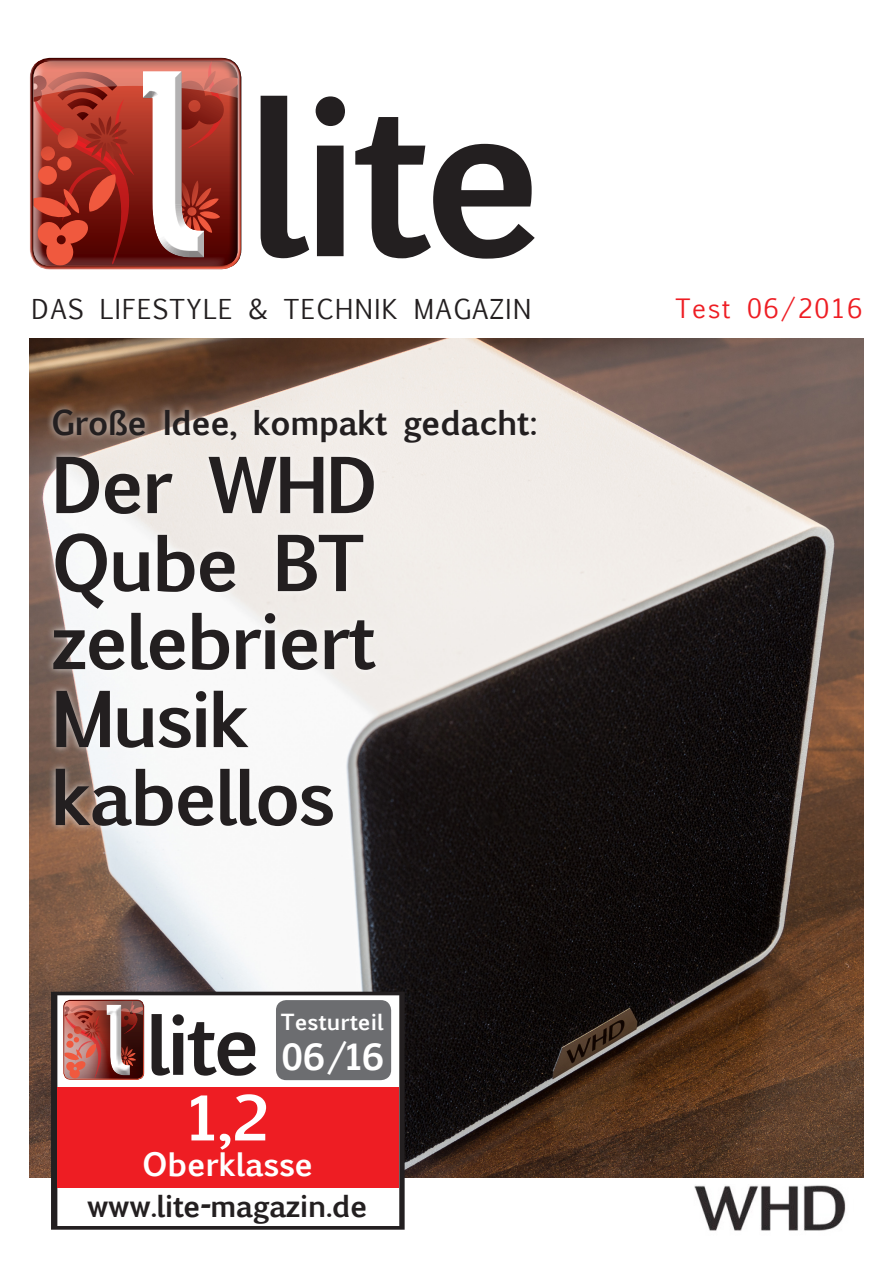
<style>
.page{position:relative;width:893px;height:1263px;background:#fff}
.page>*{position:absolute;margin:0;border:0;box-sizing:border-box;transform-origin:0 0}
.t1{font:700 209.7px "Euphemia UCAS";color:#231f20}
.t2{font:700 79.35px "Euphemia UCAS";color:#231f20}
.t3{font:700 73.5px/78px "Euphemia UCAS";letter-spacing:-.04em;color:#231f20}
.t4{font:700 58.8px "Euphemia UCAS";color:#fff;scale:1.06 1}
.t5{font:700 34.5px "Euphemia UCAS";color:#fff}
.t6{font:700 32.85px "Euphemia UCAS";letter-spacing:-.025em;color:#231f20}
.t7{font:700 30.9px "Euphemia UCAS";letter-spacing:-.01em;color:#fff}
.t8{font:700 28.95px "Euphemia UCAS";letter-spacing:-.025em;color:#231f20}
.t9{font:26.25px "Euphemia UCAS";letter-spacing:.055em;color:#231f20}
.t10{font:25.5px "Euphemia UCAS";letter-spacing:.07em;color:#ee1d23}
.t11{font:700 21.3px "Euphemia UCAS";color:#fff}
</style>
<div class="page">
<div style="left:32px;top:56px;width:211px;height:214px;background:#231f20;opacity:.75"></div>
<img style="left:30px;top:338px;width:833px;height:840px">
<div style="left:45px;top:402px;width:498px;height:432px;background:#fff;opacity:.75"></div>
<svg style="left:56px;top:997px;width:344px;height:228px"></svg>
<div style="left:57px;top:1087px;width:342px;height:101px;background:#ee1d23"></div>
<div style="left:58px;top:993px;width:87px;height:93px;background:#fff"></div>
<div style="left:63px;top:993px;width:91px;height:93px;background:#231f20;opacity:.75"></div>
<div style="left:276px;top:1000px;width:115px;height:80px;background:#6c6d70;border-radius:10px"></div>
<div style="left:51px;top:992px;width:354px;height:238px;border:4px solid #231f20"></div>
<img style="left:694px;top:1185px;width:152px;height:46px">
<h1 class="t1" style="left:245px;top:19px;width:302px">lite</h1>
<p class="t9" style="left:32px;top:290px;width:501px">DAS LIFESTYLE &amp; TECHNIK MAGAZIN</p>
<p class="t6" style="left:51px;top:398px;width:488px">Große Idee, kompakt gedacht:</p>
<p class="t3" style="left:51px;top:445px;width:329px">Der WHD<br>Qube BT zelebriert<br>Musik kabellos</p>
<p class="t2" style="left:146px;top:985px;width:117px">lite</p>
<p class="t4" style="left:189px;top:1074px;width:76px">1,2</p>
<p class="t11" style="left:281px;top:1006px;width:104px">Testurteil</p>
<p class="t5" style="left:281px;top:1031px;width:105px">06/16</p>
<p class="t7" style="left:142px;top:1141px;width:173px">Oberklasse</p>
<p class="t8" style="left:87px;top:1184px;width:282px">www.lite-magazin.de</p>
<p class="t10" style="left:675px;top:290px;width:189px">Test 06/2016</p>
</div>
